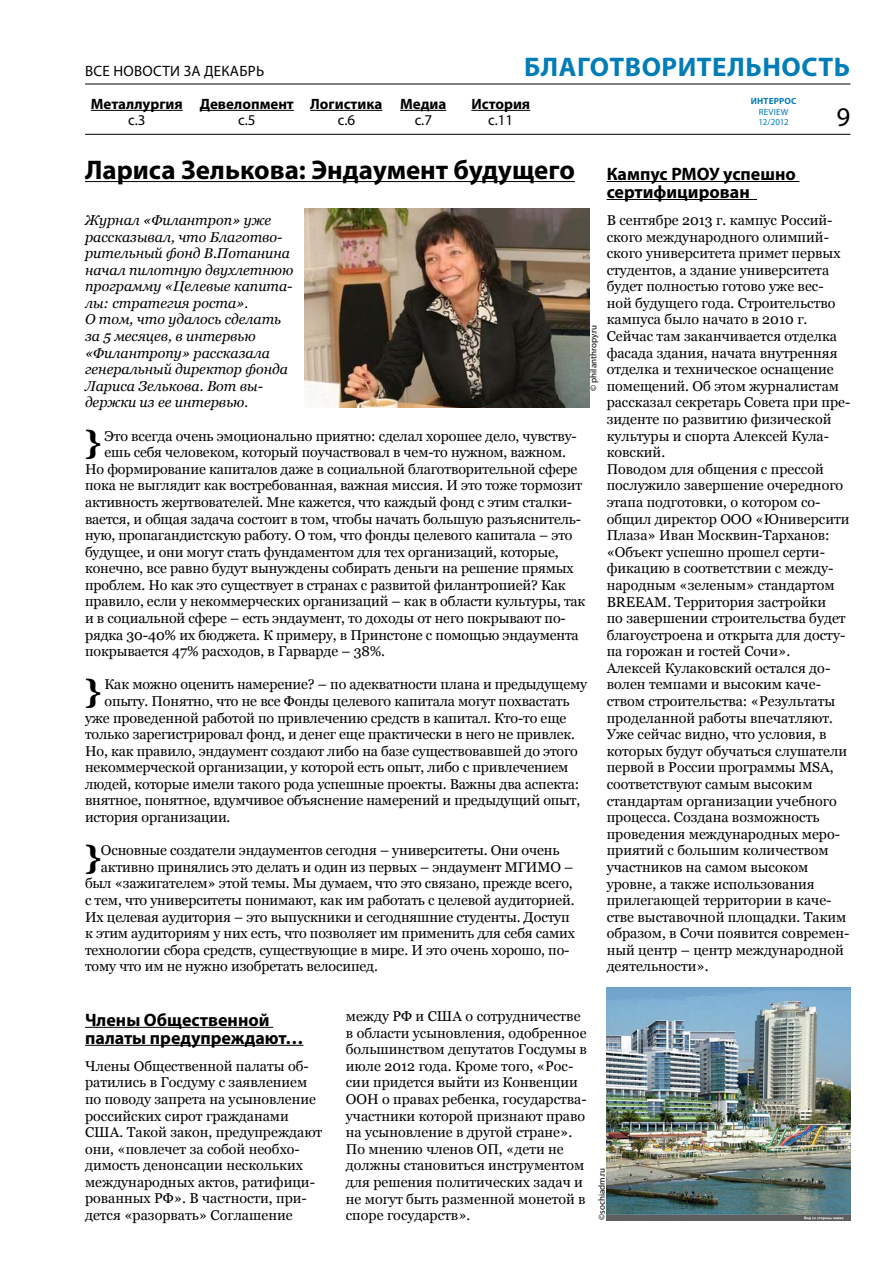
<style>
.page{position:relative;width:893px;height:1263px;background:#fff}
.page>*{position:absolute;margin:0;border:0;box-sizing:border-box;transform-origin:0 0}
.t1{font:700 32.55px "Georgia";color:#000}
.t2{font:700 27px "Myriad Pro";color:#000}
.t3{font:700 27px "Myriad Pro";letter-spacing:.02em;color:#007db7}
.t4{font:27px "Myriad Pro";color:#000}
.t5{font:700 18px/18px "Myriad Pro";color:#000}
.t6{font:700 15px "Myriad Pro";color:#000}
.t7{font:15px "Myriad Pro";letter-spacing:.02em;color:#000}
.t8{font:14.25px/16.6px "Georgia";color:#000}
.t9{font:italic 14.25px/16.6px "Georgia";color:#000}
.t10{font:9px "Myriad Pro";color:#000}
.t11{font:9px/10.5px "Myriad Pro";letter-spacing:.02em;color:#007db7}
.t12{font:700 9px "Myriad Pro";letter-spacing:.02em;color:#007db7}
</style>
<div class="page">
<hr style="left:85px;top:134px;width:765px;height:1px;background:#000">
<hr style="left:85px;top:181px;width:490px;height:1px;background:#000">
<hr style="left:85px;top:84px;width:765px;height:1px;background:#000">
<hr style="left:310px;top:110px;width:72px;height:1px;background:#000">
<hr style="left:200px;top:110px;width:94px;height:1px;background:#000">
<hr style="left:91px;top:110px;width:92px;height:1px;background:#000">
<hr style="left:471px;top:110px;width:59px;height:1px;background:#000">
<hr style="left:400px;top:110px;width:46px;height:1px;background:#000">
<hr style="left:607px;top:181px;width:192px;height:1px;background:#000">
<hr style="left:607px;top:199px;width:150px;height:1px;background:#000">
<hr style="left:85px;top:1027px;width:188px;height:1px;background:#000">
<hr style="left:85px;top:1045px;width:218px;height:1px;background:#000">
<img style="left:305px;top:208px;width:285px;height:199px">
<img style="left:607px;top:988px;width:243px;height:232px">
<p class="t7" style="left:85px;top:61px;width:181px">Все новости за ДЕКАБРЬ</p>
<h2 class="t3" style="left:524px;top:49px;width:328px">БЛАГОТВОРИТЕЛЬНОСТЬ</h2>
<p class="t6" style="left:200px;top:94px;width:184px">Девелопмент Логистика</p>
<p class="t6" style="left:400px;top:94px;width:48px">Медиа</p>
<p class="t6" style="left:91px;top:94px;width:93px">Металлургия</p>
<p class="t6" style="left:471px;top:94px;width:60px">История</p>
<p class="t7" style="left:488px;top:111px;width:27px">c.11</p>
<p class="t7" style="left:128px;top:111px;width:19px">c.3</p>
<p class="t7" style="left:238px;top:111px;width:19px">c.5</p>
<p class="t7" style="left:338px;top:111px;width:19px">c.6</p>
<p class="t7" style="left:415px;top:111px;width:19px">c.7</p>
<p class="t12" style="left:751px;top:96px;width:47px">ИНТЕРРОС</p>
<p class="t11" style="left:759px;top:107px;width:32px">REVIEW<br>12/2012</p>
<h2 class="t4" style="left:837px;top:100px;width:15px">9</h2>
<h2 class="t2" style="left:85px;top:152px;width:491px">Лариса Зелькова: Эндаумент будущего</h2>
<p class="t9" style="left:85px;top:212px;width:210px">Журнал «Филантроп» уже рассказывал, что Благотво&shy;рительный фонд В.Потанина начал пилотную двухлетнюю программу «Целевые капита&shy;лы: стратегия роста».<br>О том, что удалось сделать за 5 месяцев, в интервью «Филантропу» рассказала генеральный директор фонда<br>Лариса Зелькова. Вот вы&shy;держки из ее интервью.</p>
<h1 class="t1" style="left:85px;top:422px;width:18px">}</h1>
<p class="t8" style="left:105px;top:428px;width:474px">Это всегда очень эмоционально приятно: сделал хорошее дело, чувству-</p>
<p class="t10" style="left:588px;top:391px;width:68px;rotate:-90deg">© philanthropy.ru</p>
<p class="t8" style="left:105px;top:444px;width:463px">ешь себя человеком, который поучаствовал в чем-то нужном, важном.</p>
<p class="t8" style="left:85px;top:461px;width:494px">Но формирование капиталов даже в социальной благотворительной сфере</p>
<p class="t8" style="left:85px;top:477px;width:499px">пока не выглядит как востребованная, важная миссия. И это тоже тормозит</p>
<p class="t8" style="left:85px;top:494px;width:489px">активность жертвователей. Мне кажется, что каждый фонд с этим сталки-</p>
<p class="t8" style="left:85px;top:511px;width:498px">вается, и общая задача состоит в том, чтобы начать большую разъяснитель-</p>
<p class="t8" style="left:85px;top:527px;width:489px">ную, пропагандистскую работу. О том, что фонды целевого капитала – это</p>
<p class="t8" style="left:85px;top:544px;width:475px">будущее, и они могут стать фундаментом для тех организаций, которые,</p>
<p class="t8" style="left:85px;top:560px;width:490px">конечно, все равно будут вынуждены собирать деньги на решение прямых</p>
<p class="t8" style="left:85px;top:577px;width:482px">проблем. Но как это существует в странах с развитой филантропией? Как</p>
<p class="t8" style="left:85px;top:593px;width:502px">правило, если у некоммерческих организаций – как в области культуры, так</p>
<p class="t8" style="left:85px;top:610px;width:482px">и в социальной сфере – есть эндаумент, то доходы от него покрывают по-</p>
<p class="t8" style="left:85px;top:627px;width:495px">рядка 30-40% их бюджета. К примеру, в Принстоне с помощью эндаумента</p>
<p class="t8" style="left:85px;top:643px;width:302px">покрывается 47% расходов, в Гарварде – 38%.</p>
<h1 class="t1" style="left:85px;top:671px;width:18px">}</h1>
<p class="t8" style="left:105px;top:676px;width:484px">Как можно оценить намерение? – по адекватности плана и предыдущему</p>
<p class="t8" style="left:105px;top:693px;width:466px">опыту. Понятно, что не все Фонды целевого капитала могут похвастать</p>
<p class="t8" style="left:85px;top:709px;width:483px">уже проведенной работой по привлечению средств в капитал. Кто-то еще</p>
<p class="t8" style="left:85px;top:726px;width:492px">только зарегистрировал фонд, и денег еще практически в него не привлек.</p>
<p class="t8" style="left:85px;top:743px;width:494px">Но, как правило, эндаумент создают либо на базе существовавшей до этого</p>
<p class="t8" style="left:85px;top:759px;width:485px">некоммерческой организации, у которой есть опыт, либо с привлечением</p>
<p class="t8" style="left:85px;top:776px;width:496px">людей, которые имели такого рода успешные проекты. Важны два аспекта:</p>
<p class="t8" style="left:85px;top:792px;width:497px">внятное, понятное, вдумчивое объяснение намерений и предыдущий опыт,</p>
<p class="t8" style="left:85px;top:809px;width:147px">история организации.</p>
<h1 class="t1" style="left:85px;top:836px;width:18px">}</h1>
<p class="t8" style="left:101px;top:842px;width:460px">Основные создатели эндаументов сегодня – университеты. Они очень</p>
<p class="t8" style="left:101px;top:859px;width:474px">активно принялись это делать и один из первых – эндаумент МГИМО –</p>
<p class="t8" style="left:85px;top:875px;width:489px">был «зажигателем» этой темы. Мы думаем, что это связано, прежде всего,</p>
<p class="t8" style="left:85px;top:892px;width:491px">с тем, что университеты понимают, как им работать с целевой аудиторией.</p>
<p class="t8" style="left:85px;top:908px;width:486px">Их целевая аудитория – это выпускники и сегодняшние студенты. Доступ</p>
<p class="t8" style="left:85px;top:925px;width:491px">к этим аудиториям у них есть, что позволяет им применить для себя самих</p>
<p class="t8" style="left:85px;top:942px;width:486px">технологии сбора средств, существующие в мире. И это очень хорошо, по-</p>
<p class="t8" style="left:85px;top:958px;width:294px">тому что им не нужно изобретать велосипед.</p>
<p class="t5" style="left:607px;top:164px;width:191px">Кампус РМОУ успешно сертифицирован</p>
<p class="t8" style="left:607px;top:212px;width:245px">В сентябре 2013 г. кампус Россий&shy;ского международного олимпий&shy;ского университета примет первых студентов, а здание университета будет полностью готово уже вес&shy;ной будущего года. Строительство кампуса было начато в 2010 г.<br>Сейчас там заканчивается отделка фасада здания, начата внутренняя отделка и техническое оснащение помещений. Об этом журналистам рассказал секретарь Совета при пре&shy;зиденте по развитию физической культуры и спорта Алексей Кула&shy;ковский.<br>Поводом для общения с прессой послужило завершение очередного этапа подготовки, о котором со&shy;общил директор ООО «Юниверсити<br>Плаза» Иван Москвин-Тарханов: «Объект успешно прошел серти&shy;фикацию в соответствии с между&shy;народным «зеленым» стандартом<br>BREEAM. Территория застройки<br>по завершении строительства будет благоустроена и открыта для досту&shy;па горожан и гостей Сочи».<br>Алексей Кулаковский остался до&shy;волен темпами и высоким каче&shy;ством строительства: «Результаты проделанной работы впечатляют.<br>Уже сейчас видно, что условия, в которых будут обучаться слушатели первой в России программы MSA, соответствуют самым высоким стандартам организации учебного процесса. Создана возможность проведения международных меро&shy;приятий с большим количеством участников на самом высоком уровне, а также использования прилегающей территории в каче&shy;стве выставочной площадки. Таким образом, в Сочи появится современ&shy;ный центр – центр международной деятельности».</p>
<p class="t5" style="left:85px;top:1010px;width:220px">Члены Общественной палаты предупреждают…</p>
<p class="t8" style="left:85px;top:1058px;width:239px">Члены Общественной палаты об&shy;ратились в Госдуму с заявлением по поводу запрета на усыновление российских сирот гражданами<br>США. Такой закон, предупреждают они, «повлечет за собой необхо&shy;димость денонсации нескольких международных актов, ратифици&shy;рованных РФ». В частности, при&shy;дется «разорвать» Соглашение</p>
<p class="t8" style="left:346px;top:1008px;width:243px">между РФ и США о сотрудничестве в области усыновления, одобренное большинством депутатов Госдумы в июле 2012 года. Кроме того, «Рос&shy;сии придется выйти из Конвенции<br>ООН о правах ребенка, государства&shy;участники которой признают право на усыновление в другой стране».<br>По мнению членов ОП, «дети не должны становиться инструментом для решения политических задач и не могут быть разменной монетой в споре государств».</p>
<p class="t10" style="left:596px;top:1220px;width:54px;rotate:-90deg">©sochiadm.ru</p>
</div>
